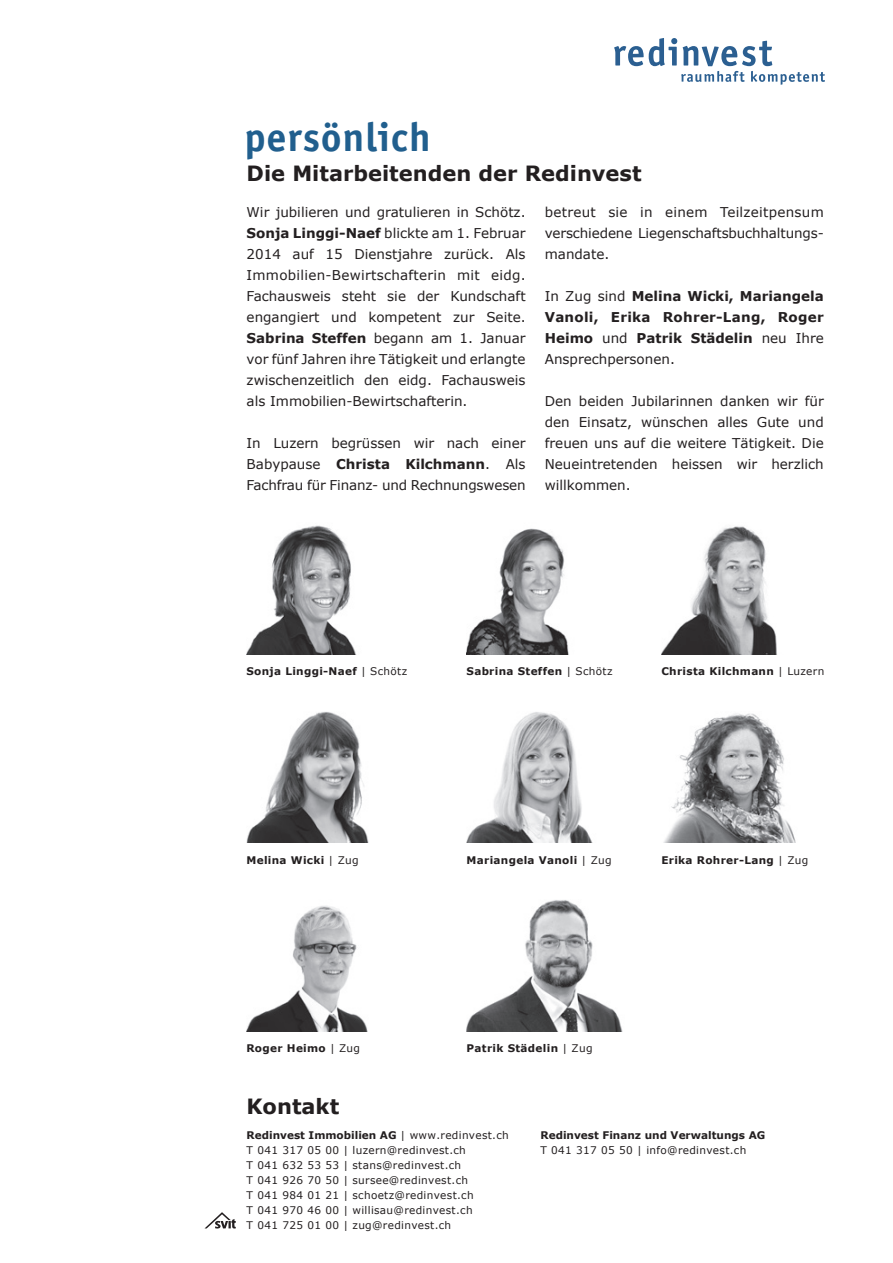
<style>
.page{position:relative;width:893px;height:1263px;background:#fff}
.page>*{position:absolute;margin:0;border:0;box-sizing:border-box;transform-origin:0 0}
.Seitentitel___Offici{font:700 40.5px "Officina Sans ITC Std";letter-spacing:.03em;color:#215f8e}
.Untertitel___Verdana{font:700 21px "Verdana";color:#231f20}
.Text_9pt{font:13.5px/21px "Verdana";color:#231f20;text-align:justify}
.Text_9pt-2{font:700 13.5px/21px "Verdana";letter-spacing:.02em;color:#231f20;text-align:justify}
.Text_7pt{font:10.5px "Verdana";letter-spacing:.03em;color:#231f20}
.Text_7pt-2{font:700 10.5px "Verdana";letter-spacing:.03em;color:#231f20}
.Text_7pt-3{font:700 10.5px "Verdana";color:#231f20}
.s1{font-weight:700}
.s2{font-weight:400}
</style>
<div class="page">
<img style="left:246px;top:525px;width:110px;height:129px">
<img style="left:246px;top:712px;width:123px;height:131px">
<img style="left:246px;top:905px;width:122px;height:126px">
<img style="left:467px;top:528px;width:102px;height:126px">
<img style="left:661px;top:526px;width:116px;height:128px">
<img style="left:467px;top:712px;width:126px;height:131px">
<img style="left:467px;top:900px;width:156px;height:131px">
<img style="left:663px;top:713px;width:133px;height:130px">
<svg style="left:614px;top:38px;width:211px;height:47px"></svg>
<svg style="left:205px;top:1212px;width:31px;height:17px"></svg>
<p class="Seitentitel___Offici" style="left:244px;top:112px;width:187px">persönlich</p>
<p class="Untertitel___Verdana" style="left:247px;top:158px;width:396px">Die Mitarbeitenden der Redinvest</p>
<p class="Text_9pt" style="left:247px;top:201px;width:281px">Wir jubilieren und gratulieren in Schötz.<br><span class="s1">Sonja Linggi-Naef</span> blickte am 1. Februar 2014 auf 15 Dienstjahre zurück. Als Immobilien-Bewirtschafterin mit eidg.<br>Fachausweis steht sie der Kundschaft engangiert und kompetent zur Seite.<br><span class="s1">Sabrina Steffen</span> begann am 1. Januar vor fünf Jahren ihre Tätigkeit und erlangte zwischenzeitlich den eidg. Fachausweis als Immobilien-Bewirtschafterin.</p>
<p class="Text_9pt" style="left:247px;top:432px;width:281px">In Luzern begrüssen wir nach einer Babypause <span class="s1">Christa Kilchmann</span>. Als Fachfrau für Finanz- und Rechnungswesen</p>
<p class="Text_9pt" style="left:545px;top:201px;width:281px">betreut sie in einem Teilzeitpensum verschiedene Liegenschaftsbuchhaltungs&shy;mandate.</p>
<p class="Text_9pt-2" style="left:545px;top:285px;width:280px"><span class="s2">In Zug sind</span> Melina Wicki, Mariangela Vanoli, Erika Rohrer-Lang, Roger Heimo <span class="s2">und</span> Patrik Städelin <span class="s2">neu Ihre Ansprechpersonen.</span></p>
<p class="Text_9pt" style="left:545px;top:390px;width:281px">Den beiden Jubilarinnen danken wir für den Einsatz, wünschen alles Gute und freuen uns auf die weitere Tätigkeit. Die Neueintretenden heissen wir herzlich willkommen.</p>
<p class="Text_7pt-2" style="left:246px;top:664px;width:162px">Sonja Linggi-Naef <span class="s2">| Schötz</span></p>
<p class="Text_7pt-2" style="left:467px;top:664px;width:147px">Sabrina Steffen <span class="s2">| Schötz</span></p>
<p class="Text_7pt-2" style="left:661px;top:664px;width:164px">Christa Kilchmann <span class="s2">| Luzern</span></p>
<p class="Text_7pt-2" style="left:246px;top:852px;width:114px">Melina Wicki <span class="s2">| Zug</span></p>
<p class="Text_7pt-2" style="left:467px;top:852px;width:147px">Mariangela Vanoli <span class="s2">| Zug</span></p>
<p class="Text_7pt-2" style="left:661px;top:852px;width:148px">Erika Rohrer-Lang <span class="s2">| Zug</span></p>
<p class="Text_7pt-2" style="left:246px;top:1041px;width:115px">Roger Heimo <span class="s2">| Zug</span></p>
<p class="Text_7pt-2" style="left:467px;top:1041px;width:127px">Patrik Städelin <span class="s2">| Zug</span></p>
<p class="Untertitel___Verdana" style="left:246px;top:1091px;width:94px">Kontakt</p>
<p class="Text_7pt-3" style="left:247px;top:1127px;width:264px">Redinvest Immobilien AG <span class="s2">| www.redinvest.ch</span></p>
<p class="Text_7pt" style="left:247px;top:1142px;width:221px">T 041 317 05 00 | luzern@redinvest.ch</p>
<p class="Text_7pt" style="left:247px;top:1157px;width:216px">T 041 632 53 53 | stans@redinvest.ch</p>
<p class="Text_7pt" style="left:247px;top:1172px;width:223px">T 041 926 70 50 | sursee@redinvest.ch</p>
<p class="Text_7pt" style="left:247px;top:1187px;width:229px">T 041 984 01 21 | schoetz@redinvest.ch</p>
<p class="Text_7pt" style="left:247px;top:1202px;width:228px">T 041 970 46 00 | willisau@redinvest.ch</p>
<p class="Text_7pt" style="left:247px;top:1217px;width:206px">T 041 725 01 00 | zug@redinvest.ch</p>
<p class="Text_7pt-3" style="left:540px;top:1127px;width:226px">Redinvest Finanz und Verwaltungs AG</p>
<p class="Text_7pt" style="left:540px;top:1142px;width:207px">T 041 317 05 50 | info@redinvest.ch</p>
</div>
